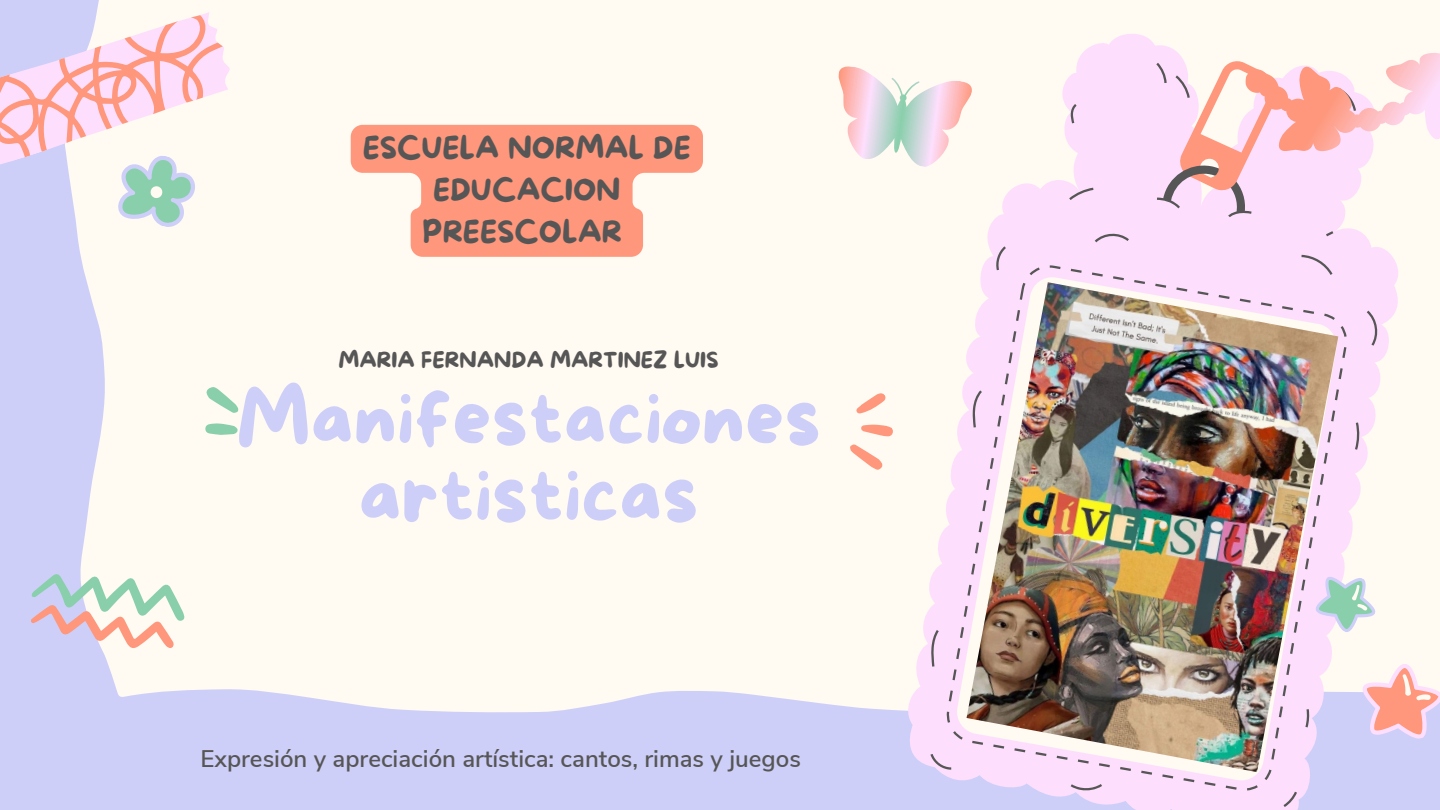
<style>
.page{position:relative;width:1440px;height:810px;background:#cdcff8}
.page>*{position:absolute;margin:0;border:0;box-sizing:border-box;transform-origin:0 0}
.t1{font:77px/76.9px "More Sugar";color:#cdcff8;text-align:center}
.t2{font:30px/42px "More Sugar";color:#575656;text-align:center}
.t3{font:600 24px "Nunito Sans";color:#575656}
.t4{font:21.7px "More Sugar";color:#575656}
</style>
<div class="page">
<div style="left:77px;top:0;width:1098px;height:713px;background:#fffaf2"></div>
<div style="left:883px;top:6px;width:557px;height:707px;background:#fffaf2"></div>
<svg style="left:906px;top:34px;width:515px;height:776px;background:#f8e7f6"></svg>
<svg style="left:1175px;top:0;width:265px;height:214px;background:#fcdfe0"></svg>
<svg style="left:828px;top:65px;width:145px;height:107px;background:#efe3e2"></svg>
<svg style="left:1338px;top:565px;width:48px;height:75px;background:#ddeae1"></svg>
<svg style="left:1359px;top:659px;width:81px;height:87px"></svg>
<svg style="left:0;top:9px;width:238px;height:222px"></svg>
<svg style="left:31px;top:565px;width:158px;height:90px"></svg>
<svg style="left:206px;top:387px;width:32px;height:26px"></svg>
<svg style="left:205px;top:423px;width:34px;height:12px"></svg>
<svg style="left:848px;top:389px;width:48px;height:87px;background:#fee5d9"></svg>
<img style="left:967px;top:282px;width:371px;height:490px">
<svg style="left:351px;top:125px;width:352px;height:132px;background:#feae97"></svg>
<p class="t2" style="left:363px;top:128px;width:330px">ESCUELA NORMAL DE<br>EDUCACION<br>PREESCOLAR</p>
<p class="t4" style="left:338px;top:348px;width:382px">MARIA FERNANDA MARTINEZ LUIS</p>
<p class="t1" style="left:236px;top:384px;width:586px">Manifestaciones artisticas</p>
<p class="t3" style="left:200px;top:743px;width:602px">Expresión y apreciación artística: cantos, rimas y juegos</p>
</div>
